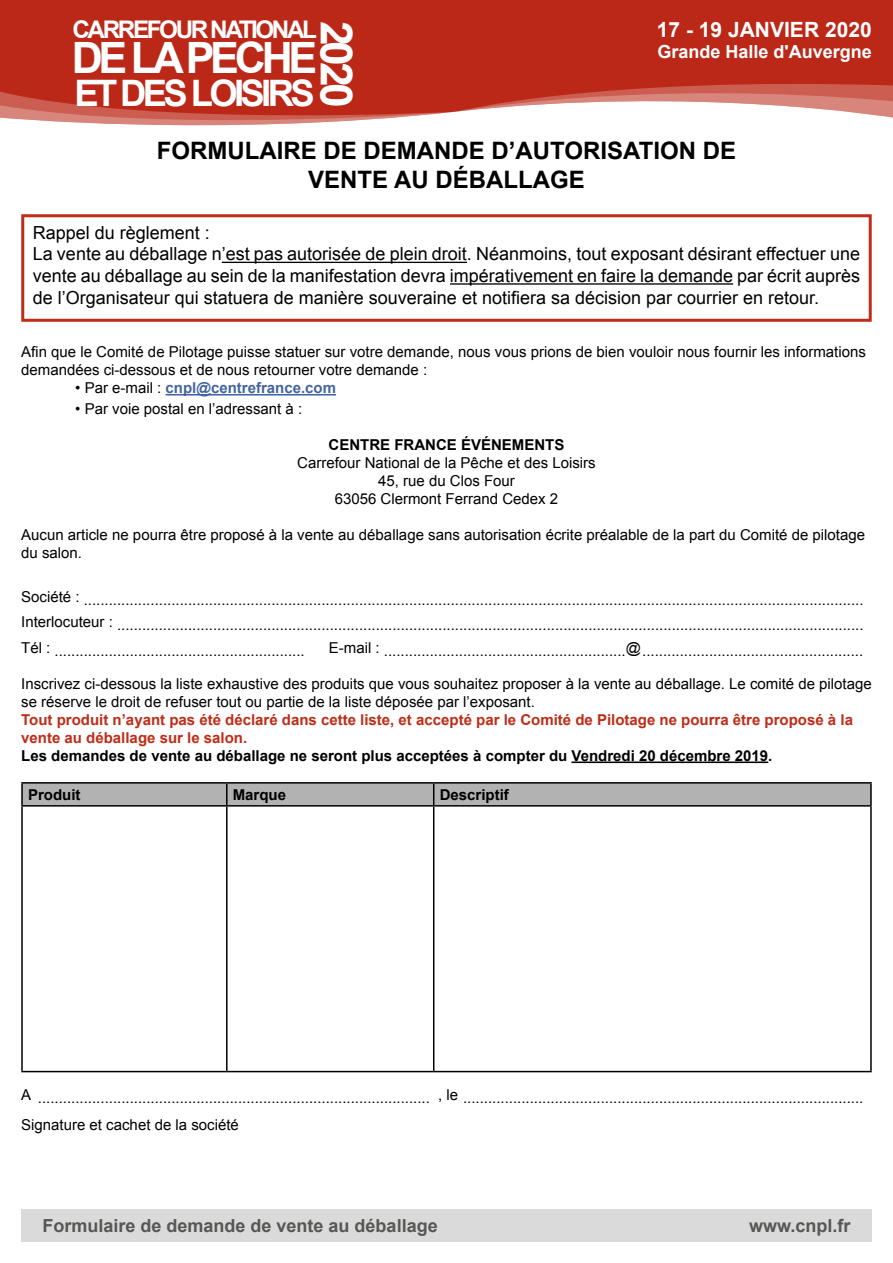
<style>
.page{position:relative;width:893px;height:1263px;background:#fff}
.page>*{position:absolute;margin:0;border:0;box-sizing:border-box;transform-origin:0 0}
.t1{font:700 44.55px "Arial";color:#fff}
.t2{font:700 43.2px "Arial";letter-spacing:-.1em;color:#fff}
.t3{font:700 36.45px "Arial";letter-spacing:-.1em;color:#fff}
.t4{font:700 24.3px "Arial";letter-spacing:-.1em;color:#fff}
.t5{font:700 24px/28.8px "Arial";color:#000;text-align:center}
.t6{font:700 21px "Arial";color:#fff}
.t7{font:18px/21.6px "Arial";color:#000}
.t8{font:700 18px "Arial";color:#575756}
.t9{font:700 18px "Arial";color:#fff}
.t10{font:15px/18px "Arial";color:#000}
.t11{font:700 15px "Arial";color:#000}
.t12{font:700 15px/18px "Arial";color:#be2d18}
.t13{font:700 15px "Arial";color:#4464a0}
.s1{font-weight:400;color:#000}
</style>
<div class="page">
<div style="left:0;top:0;width:893px;height:76px;background:#bc2818"></div>
<svg style="left:0;top:76px;width:893px;height:50px"></svg>
<div style="left:21px;top:1209px;width:851px;height:33px;background:#dadada"></div>
<hr style="left:222px;top:262px;width:245px;height:1px;background:#000">
<hr style="left:450px;top:283px;width:283px;height:2px;background:#000">
<div style="left:21px;top:214px;width:851px;height:108px;border:3px solid #be2d18"></div>
<hr style="left:166px;top:394px;width:170px;height:1px;background:#4464a0">
<hr style="left:571px;top:761px;width:197px;height:2px;background:#000">
<hr style="left:21px;top:782px;width:206px;height:2px;background:#000">
<hr style="left:21px;top:784px;width:2px;height:21px;background:#000">
<hr style="left:227px;top:782px;width:207px;height:2px;background:#000">
<hr style="left:434px;top:782px;width:438px;height:2px;background:#000">
<div style="left:22px;top:783px;width:849px;height:22px;background:#b3b2b2"></div>
<hr style="left:870px;top:784px;width:2px;height:21px;background:#000">
<hr style="left:21px;top:805px;width:206px;height:1px;background:#000">
<hr style="left:21px;top:806px;width:2px;height:265px;background:#000">
<hr style="left:227px;top:805px;width:207px;height:1px;background:#000">
<hr style="left:226px;top:806px;width:2px;height:265px;background:#000">
<hr style="left:434px;top:805px;width:438px;height:1px;background:#000">
<hr style="left:433px;top:806px;width:1px;height:265px;background:#000">
<hr style="left:870px;top:806px;width:2px;height:265px;background:#000">
<hr style="left:21px;top:1071px;width:206px;height:1px;background:#000">
<hr style="left:227px;top:1071px;width:207px;height:1px;background:#000">
<hr style="left:434px;top:1071px;width:438px;height:1px;background:#000">
<h3 class="t4" style="left:73px;top:14px;width:246px">CARREFOUR NATIONAL</h3>
<h2 class="t2" style="left:72px;top:30px;width:247px">DE LA PECHE</h2>
<h3 class="t3" style="left:74px;top:69px;width:242px">ET DES LOISIRS</h3>
<h1 class="t1" style="left:366px;top:21px;width:89px;rotate:90deg">2020</h1>
<h3 class="t6" style="left:657px;top:15px;width:216px">17 - 19 JANVIER 2020</h3>
<p class="t9" style="left:657px;top:40px;width:216px">Grande Halle d'Auvergne</p>
<h3 class="t5" style="left:157px;top:137px;width:581px">FORMULAIRE DE DEMANDE D’AUTORISATION DE<br>VENTE AU DÉBALLAGE</h3>
<p class="t7" style="left:33px;top:222px;width:829px">Rappel du règlement :<br>La vente au déballage n’est pas autorisée de plein droit. Néanmoins, tout exposant désirant effectuer une vente au déballage au sein de la manifestation devra impérativement en faire la demande par écrit auprès de l’Organisateur qui statuera de manière souveraine et notifiera sa décision par courrier en retour.</p>
<p class="t10" style="left:21px;top:343px;width:846px">Afin que le Comité de Pilotage puisse statuer sur votre demande, nous vous prions de bien vouloir nous fournir les informations demandées ci-dessous et de nous retourner votre demande :</p>
<p class="t13" style="left:75px;top:378px;width:262px"><span class="s1">• Par e-mail :</span> cnpl@centrefrance.com</p>
<p class="t10" style="left:75px;top:400px;width:229px">• Par voie postal en l’adressant à :</p>
<p class="t11" style="left:329px;top:435px;width:237px">CENTRE FRANCE ÉVÉNEMENTS</p>
<p class="t10" style="left:297px;top:454px;width:300px;text-align:center">Carrefour National de la Pêche et des Loisirs<br>45, rue du Clos Four<br>63056 Clermont Ferrand Cedex 2</p>
<p class="t10" style="left:21px;top:526px;width:845px">Aucun article ne pourra être proposé à la vente au déballage sans autorisation écrite préalable de la part du Comité de pilotage du salon.</p>
<p class="t10" style="left:21px;top:587px;width:844px;line-height:25.5px;text-align:justify">Société : ...........................................................................................................................................................................................<br>Interlocuteur : ...................................................................................................................................................................................<br>Tél : ............................................................</p>
<p class="t10" style="left:329px;top:641px;width:536px">E-mail : ..........................................................@.....................................................</p>
<p class="t10" style="left:21px;top:674px;width:852px">Inscrivez ci-dessous la liste exhaustive des produits que vous souhaitez proposer à la vente au déballage. Le comité de pilotage se réserve le droit de refuser tout ou partie de la liste déposée par l’exposant.</p>
<p class="t12" style="left:21px;top:711px;width:833px">Tout produit n’ayant pas été déclaré dans cette liste, et accepté par le Comité de Pilotage ne pourra être proposé à la vente au déballage sur le salon.</p>
<p class="t11" style="left:21px;top:745px;width:753px">Les demandes de vente au déballage ne seront plus acceptées à compter du Vendredi 20 décembre 2019.</p>
<p class="t11" style="left:28px;top:785px;width:54px">Produit</p>
<p class="t11" style="left:233px;top:785px;width:55px">Marque</p>
<p class="t11" style="left:440px;top:785px;width:71px">Descriptif</p>
<p class="t10" style="left:21px;top:1084px;width:844px;line-height:27px">A .............................................................................................. , le ................................................................................................<br>Signature et cachet de la société</p>
<p class="t8" style="left:43px;top:1214px;width:397px">Formulaire de demande de vente au déballage</p>
<p class="t8" style="left:749px;top:1214px;width:103px">www.cnpl.fr</p>
</div>
